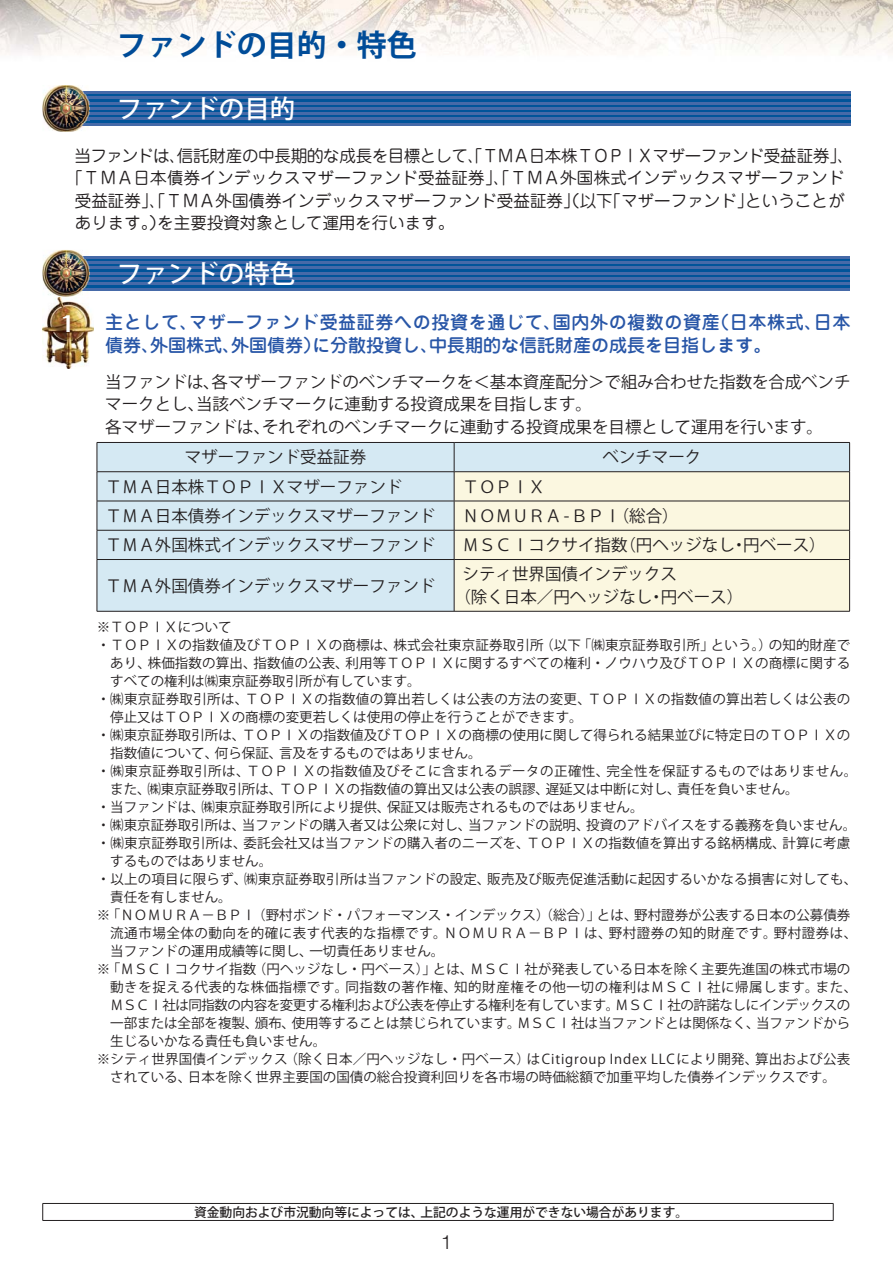
<style>
.page{position:relative;width:893px;height:1263px;background:#fff}
.page>*{position:absolute;margin:0;border:0;box-sizing:border-box;transform-origin:0 0}
.t1{font:30px "Koz Go Pro Bold 90 pv RKSJ H";color:#004c98}
.t2{font:25.5px "Koz Go Pro Medium 90 pv RKSJ H";color:#fff}
.t3{font:21px "Folk Pro Bold 90 pv RKSJ H";color:#fff}
.t4{font:300 19.5px "Helvetica Neue LT Std";color:#231f20}
.t5{font:18px/22.5px "Jun 34 Pro Medium 90 pv RKSJ H";letter-spacing:.035em;color:#2856a7}
.t6{font:16.5px/22.5px "Koz Go Pro Regular 90 pv RKSJ H";color:#231f20}
.t7{font:16.5px "Jun 201 Pro Regular 90 pv RKSJ H";letter-spacing:.005em;color:#231f20}
.t8{font:16.5px "Jun 201 Pro Regular 90 pv RKSJ H";letter-spacing:-.03em;color:#231f20}
.t9{font:13.5px "Koz Go Pro Regular 90 pv RKSJ H";color:#231f20}
.t10{font:13.5px "Koz Go Pro Regular 90 pv RKSJ H";letter-spacing:.04em;color:#231f20}
.t11{font:13.5px "Koz Go Pro Regular 90 pv RKSJ H";letter-spacing:-.035em;color:#231f20}
.t12{font:13.5px "Koz Go Pro Regular 90 pv RKSJ H";letter-spacing:.025em;color:#231f20}
.t13{font:13.5px "Koz Go Pro Regular 90 pv RKSJ H";letter-spacing:.035em;color:#231f20}
.t14{font:12.75px "Koz Go Pro Medium 90 pv RKSJ H";color:#231f20}
</style>
<div class="page">
<img style="left:0;top:0;width:893px;height:55px">
<svg style="left:89px;top:93px;width:761px;height:30px;background:#155a9e"></svg>
<hr style="left:89px;top:107px;width:761px;height:2px;background:#466aa8">
<hr style="left:89px;top:113px;width:761px;height:2px;background:#466aa8">
<hr style="left:89px;top:118px;width:761px;height:2px;background:#466aa8">
<hr style="left:89px;top:123px;width:761px;height:2px;background:#466aa8">
<hr style="left:89px;top:102px;width:761px;height:2px;background:#466aa8">
<hr style="left:89px;top:97px;width:761px;height:2px;background:#466aa8">
<hr style="left:89px;top:91px;width:761px;height:2px;background:#466aa8">
<img style="left:43px;top:85px;width:46px;height:47px">
<img style="left:68px;top:93px;width:21px;height:30px">
<img style="left:68px;top:107px;width:21px;height:2px">
<img style="left:68px;top:113px;width:21px;height:2px">
<img style="left:68px;top:118px;width:21px;height:2px">
<img style="left:68px;top:123px;width:21px;height:2px">
<img style="left:68px;top:102px;width:21px;height:2px">
<img style="left:68px;top:97px;width:21px;height:2px">
<img style="left:68px;top:91px;width:21px;height:2px">
<svg style="left:89px;top:258px;width:761px;height:30px;background:#0f589d"></svg>
<hr style="left:89px;top:272px;width:761px;height:2px;background:#466aa8">
<hr style="left:89px;top:277px;width:761px;height:3px;background:#466aa8">
<hr style="left:89px;top:283px;width:761px;height:2px;background:#466aa8">
<hr style="left:89px;top:288px;width:761px;height:2px;background:#466aa8">
<hr style="left:89px;top:267px;width:761px;height:2px;background:#466aa8">
<hr style="left:89px;top:261px;width:761px;height:3px;background:#466aa8">
<hr style="left:89px;top:256px;width:761px;height:2px;background:#466aa8">
<img style="left:43px;top:250px;width:46px;height:47px">
<img style="left:68px;top:258px;width:21px;height:30px">
<img style="left:68px;top:272px;width:21px;height:2px">
<img style="left:68px;top:277px;width:21px;height:3px">
<img style="left:68px;top:283px;width:21px;height:2px">
<img style="left:68px;top:288px;width:21px;height:2px">
<img style="left:68px;top:267px;width:21px;height:2px">
<img style="left:68px;top:261px;width:21px;height:3px">
<img style="left:68px;top:256px;width:21px;height:2px">
<div style="left:454px;top:442px;width:396px;height:30px;background:#d5e9f3"></div>
<div style="left:455px;top:472px;width:394px;height:139px;background:#fbf7e0"></div>
<hr style="left:454px;top:442px;width:396px;height:1px;background:#231f20">
<hr style="left:454px;top:471px;width:396px;height:1px;background:#231f20">
<hr style="left:454px;top:501px;width:396px;height:1px;background:#231f20">
<hr style="left:454px;top:530px;width:396px;height:1px;background:#231f20">
<div style="left:97px;top:442px;width:358px;height:169px;background:#d5e9f3"></div>
<svg style="left:849px;top:443px;width:1px;height:116px"></svg>
<hr style="left:97px;top:559px;width:357px;height:1px;background:#231f20">
<hr style="left:97px;top:560px;width:1px;height:51px;background:#231f20">
<hr style="left:454px;top:559px;width:396px;height:1px;background:#231f20">
<hr style="left:454px;top:560px;width:1px;height:51px;background:#231f20">
<hr style="left:849px;top:560px;width:1px;height:51px;background:#231f20">
<hr style="left:97px;top:611px;width:753px;height:1px;background:#231f20">
<hr style="left:43px;top:1203px;width:790px;height:1px;background:#231f20">
<svg style="left:42px;top:1204px;width:1px;height:16px"></svg>
<svg style="left:833px;top:1204px;width:1px;height:16px"></svg>
<hr style="left:43px;top:1220px;width:790px;height:1px;background:#231f20">
<img style="left:43px;top:298px;width:50px;height:70px">
<h1 class="t1" style="left:117px;top:34px;width:301px">ファンドの目的・特色</h1>
<h2 class="t2" style="left:117px;top:99px;width:180px">ファンドの目的</h2>
<p class="t8" style="left:75px;top:149px;width:780px">当ファンドは、信託財産の中長期的な成長を目標として、「ＴＭＡ日本株ＴＯＰＩＸマザーファンド受益証券」、</p>
<p class="t7" style="left:67px;top:172px;width:779px">「ＴＭＡ日本債券インデックスマザーファンド受益証券」、「ＴＭＡ外国株式インデックスマザーファンド</p>
<p class="t7" style="left:75px;top:194px;width:771px">受益証券」、「ＴＭＡ外国債券インデックスマザーファンド受益証券」（以下「マザーファンド」ということが</p>
<p class="t7" style="left:75px;top:217px;width:381px">あります。）を主要投資対象として運用を行います。</p>
<h3 class="t3" style="left:61px;top:316px;width:16px">1</h3>
<h2 class="t2" style="left:117px;top:264px;width:180px">ファンドの特色</h2>
<h3 class="t5" style="left:105px;top:314px;width:747px">主として、マザーファンド受益証券への投資を通じて、国内外の複数の資産（日本株式、日本債券、外国株式、外国債券）に分散投資し、中長期的な信託財産の成長を目指します。</h3>
<p class="t6" style="left:105px;top:372px;width:747px">当ファンドは、各マザーファンドのベンチマークを＜基本資産配分＞で組み合わせた指数を合成ベンチマークとし、当該ベンチマークに連動する投資成果を目指します。<br>各マザーファンドは、それぞれのベンチマークに連動する投資成果を目標として運用を行います。</p>
<p class="t6" style="left:185px;top:448px;width:183px">マザーファンド受益証券</p>
<p class="t6" style="left:602px;top:448px;width:100px">ベンチマーク</p>
<p class="t6" style="left:105px;top:477px;width:298px">ＴＭＡ日本株ＴＯＰＩＸマザーファンド</p>
<p class="t6" style="left:463px;top:477px;width:84px">ＴＯＰＩＸ</p>
<p class="t6" style="left:105px;top:507px;width:331px">ＴＭＡ日本債券インデックスマザーファンド</p>
<p class="t6" style="left:463px;top:507px;width:218px">ＮＯＭＵＲＡ - ＢＰＩ（総合）</p>
<p class="t6" style="left:105px;top:536px;width:331px">ＴＭＡ外国株式インデックスマザーファンド</p>
<p class="t6" style="left:463px;top:536px;width:365px">ＭＳＣＩコクサイ指数（円ヘッジなし・円ベース）</p>
<p class="t6" style="left:105px;top:576px;width:331px">ＴＭＡ外国債券インデックスマザーファンド</p>
<p class="t6" style="left:454px;top:565px;width:290px;text-indent:8px">シティ世界国債インデックス<br>（除く日本／円ヘッジなし・円ベース）</p>
<p class="t9" style="left:97px;top:621px;width:136px">※ＴＯＰＩＸについて</p>
<p class="t9" style="left:97px;top:639px;width:755px">・ＴＯＰＩＸの指数値及びＴＯＰＩＸの商標は、株式会社東京証券取引所（以下「㈱東京証券取引所」という。）の知的財産で</p>
<p class="t9" style="left:110px;top:657px;width:742px">あり、株価指数の算出、指数値の公表、利用等ＴＯＰＩＸに関するすべての権利・ノウハウ及びＴＯＰＩＸの商標に関する</p>
<p class="t9" style="left:110px;top:675px;width:312px">すべての権利は㈱東京証券取引所が有しています。</p>
<p class="t12" style="left:97px;top:693px;width:755px">・㈱東京証券取引所は、ＴＯＰＩＸの指数値の算出若しくは公表の方法の変更、ＴＯＰＩＸの指数値の算出若しくは公表の</p>
<p class="t9" style="left:110px;top:711px;width:474px">停止又はＴＯＰＩＸの商標の変更若しくは使用の停止を行うことができます。</p>
<p class="t9" style="left:97px;top:729px;width:755px">・㈱東京証券取引所は、ＴＯＰＩＸの指数値及びＴＯＰＩＸの商標の使用に関して得られる結果並びに特定日のＴＯＰＩＸの</p>
<p class="t9" style="left:110px;top:747px;width:373px">指数値について、何ら保証、言及をするものではありません。</p>
<p class="t13" style="left:97px;top:765px;width:762px">・㈱東京証券取引所は、ＴＯＰＩＸの指数値及びそこに含まれるデータの正確性、完全性を保証するものではありません。</p>
<p class="t9" style="left:110px;top:783px;width:690px">また、㈱東京証券取引所は、ＴＯＰＩＸの指数値の算出又は公表の誤謬、遅延又は中断に対し、責任を負いません。</p>
<p class="t9" style="left:97px;top:801px;width:548px">・当ファンドは、㈱東京証券取引所により提供、保証又は販売されるものではありません。</p>
<p class="t9" style="left:97px;top:819px;width:761px">・㈱東京証券取引所は、当ファンドの購入者又は公衆に対し、当ファンドの説明、投資のアドバイスをする義務を負いません。</p>
<p class="t9" style="left:97px;top:837px;width:755px">・㈱東京証券取引所は、委託会社又は当ファンドの購入者のニーズを、ＴＯＰＩＸの指数値を算出する銘柄構成、計算に考慮</p>
<p class="t9" style="left:110px;top:855px;width:163px">するものではありません。</p>
<p class="t9" style="left:97px;top:873px;width:762px">・以上の項目に限らず、㈱東京証券取引所は当ファンドの設定、販売及び販売促進活動に起因するいかなる損害に対しても、</p>
<p class="t9" style="left:110px;top:891px;width:123px">責任を有しません。</p>
<p class="t9" style="left:97px;top:909px;width:755px">※「ＮＯＭＵＲＡ－ＢＰＩ（野村ボンド・パフォーマンス・インデックス）（総合）」とは、野村證券が公表する日本の公募債券</p>
<p class="t10" style="left:110px;top:927px;width:748px">流通市場全体の動向を的確に表す代表的な指標です。ＮＯＭＵＲＡ－ＢＰＩは、野村證券の知的財産です。野村證券は、</p>
<p class="t9" style="left:110px;top:945px;width:336px">当ファンドの運用成績等に関し、一切責任ありません。</p>
<p class="t9" style="left:97px;top:963px;width:755px">※「ＭＳＣＩコクサイ指数（円ヘッジなし・円ベース）」とは、ＭＳＣＩ社が発表している日本を除く主要先進国の株式市場の</p>
<p class="t10" style="left:110px;top:981px;width:748px">動きを捉える代表的な株価指標です。同指数の著作権、知的財産権その他一切の権利はＭＳＣＩ社に帰属します。また、</p>
<p class="t11" style="left:110px;top:999px;width:742px">ＭＳＣＩ社は同指数の内容を変更する権利および公表を停止する権利を有しています。ＭＳＣＩ社の許諾なしにインデックスの</p>
<p class="t9" style="left:110px;top:1017px;width:742px">一部または全部を複製、頒布、使用等することは禁じられています。ＭＳＣＩ社は当ファンドとは関係なく、当ファンドから</p>
<p class="t9" style="left:110px;top:1035px;width:217px">生じるいかなる責任も負いません。</p>
<p class="t9" style="left:97px;top:1053px;width:755px">※シティ世界国債インデックス（除く日本／円ヘッジなし・円ベース）はCitigroup Index LLC により開発、算出および公表</p>
<p class="t9" style="left:110px;top:1071px;width:727px">されている、日本を除く世界主要国の国債の総合投資利回りを各市場の時価総額で加重平均した債券インデックスです。</p>
<p class="t14" style="left:194px;top:1207px;width:496px">資金動向および市況動向等によっては、上記のような運用ができない場合があります。</p>
<h3 class="t4" style="left:441px;top:1231px;width:12px">1</h3>
</div>
